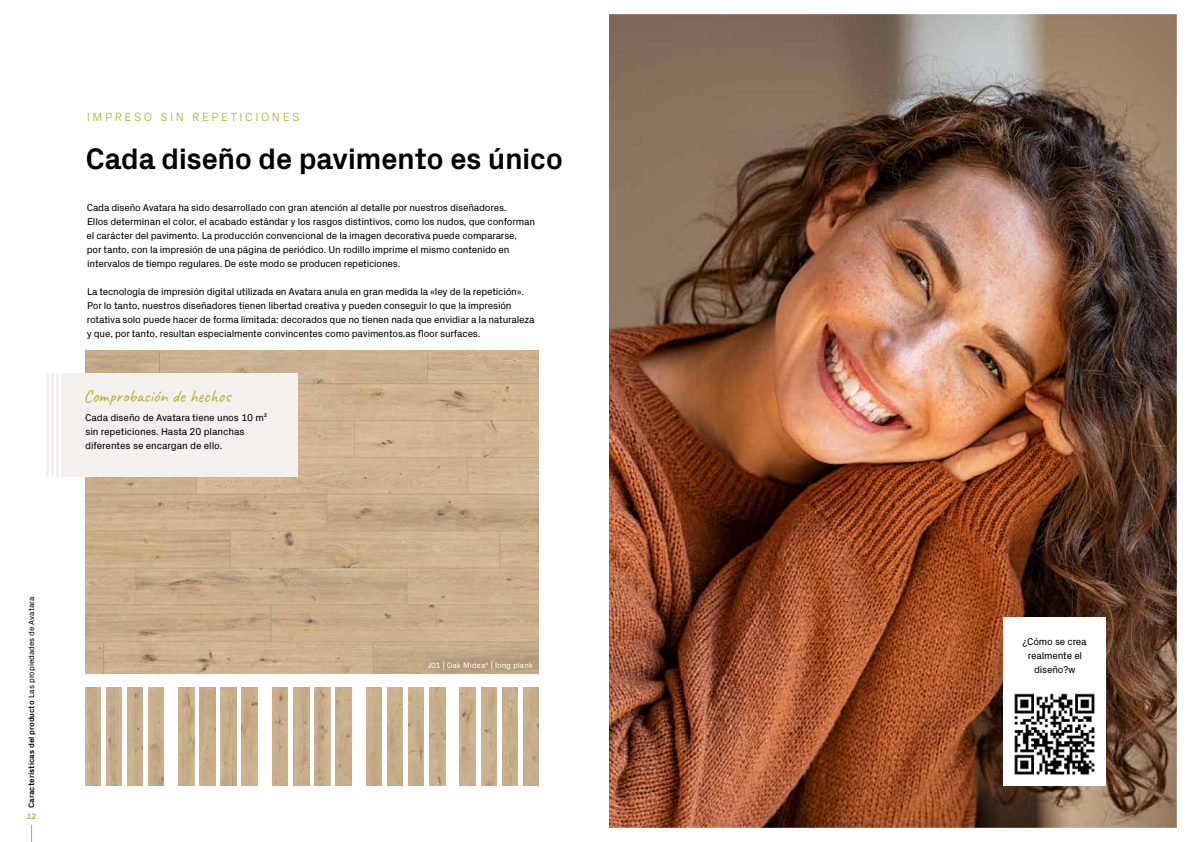
<style>
.page{position:relative;width:1191px;height:842px;background:#fff}
.page>*{position:absolute;margin:0;border:0;box-sizing:border-box;transform-origin:0 0}
.t1{font:700 30px "Px Grotesk";letter-spacing:-.02em;color:#000}
.t2{font:18px "Caveat";color:#b6b138}
.t3{font:300 12px "Px Grotesk";letter-spacing:.21em;color:#b6b138}
.t4{font:10px/14px "Px Grotesk";letter-spacing:-.02em;color:#000}
.t5{font:700 8px "Px Grotesk";color:#000}
.t6{font:8px "Px Grotesk";color:#fff}
.t7{font:700 8px "Px Grotesk";color:#b6b138}
.s1{font-weight:400}
</style>
<div class="page">
<img style="left:32px;top:14px;width:1145px;height:828px">
<div style="left:21px;top:807px;width:21px;height:19px;background:#fff"></div>
<svg style="left:31px;top:825px;width:1px;height:17px"></svg>
<p class="t3" style="left:87px;top:108px;width:214px">IMPRESO SIN REPETICIONES</p>
<h1 class="t1" style="left:85px;top:137px;width:479px">Cada diseño de pavimento es único</h1>
<p class="t4" style="left:86px;top:200px;width:450px">Cada diseño Avatara ha sido desarrollado con gran atención al detalle por nuestros diseñadores.<br>Ellos determinan el color, el acabado estándar y los rasgos distintivos, como los nudos, que conforman el carácter del pavimento. La producción convencional de la imagen decorativa puede compararse,<br>por tanto, con la impresión de una página de periódico. Un rodillo imprime el mismo contenido en intervalos de tiempo regulares. De este modo se producen repeticiones.</p>
<p class="t4" style="left:87px;top:284px;width:449px">La tecnología de impresión digital utilizada en Avatara anula en gran medida la «ley de la repetición».<br>Por lo tanto, nuestros diseñadores tienen libertad creativa y pueden conseguir lo que la impresión rotativa solo puede hacer de forma limitada: decorados que no tienen nada que envidiar a la naturaleza y que, por tanto, resultan especialmente convincentes como pavimentos.as floor surfaces.</p>
<h2 class="t2" style="left:84px;top:384px;width:148px">Comprobación de hechos</h2>
<p class="t4" style="left:85px;top:410px;width:184px">Cada diseño de Avatara tiene unos 10 m2 sin repeticiones. Hasta 20 planchas diferentes se encargan de ello.</p>
<p class="t5" style="left:26px;top:808px;width:213px;rotate:-90deg">Características del producto <span class="s1">Las propiedades de Avatara</span></p>
<p class="t7" style="left:27px;top:810px;width:11px">12</p>
<p class="t6" style="left:428px;top:659px;width:107px">J01 | Oak Midea* | long plank</p>
<p class="t4" style="left:1022px;top:634px;width:66px;text-align:center">¿Cómo se crea realmente el diseño?w</p>
</div>
